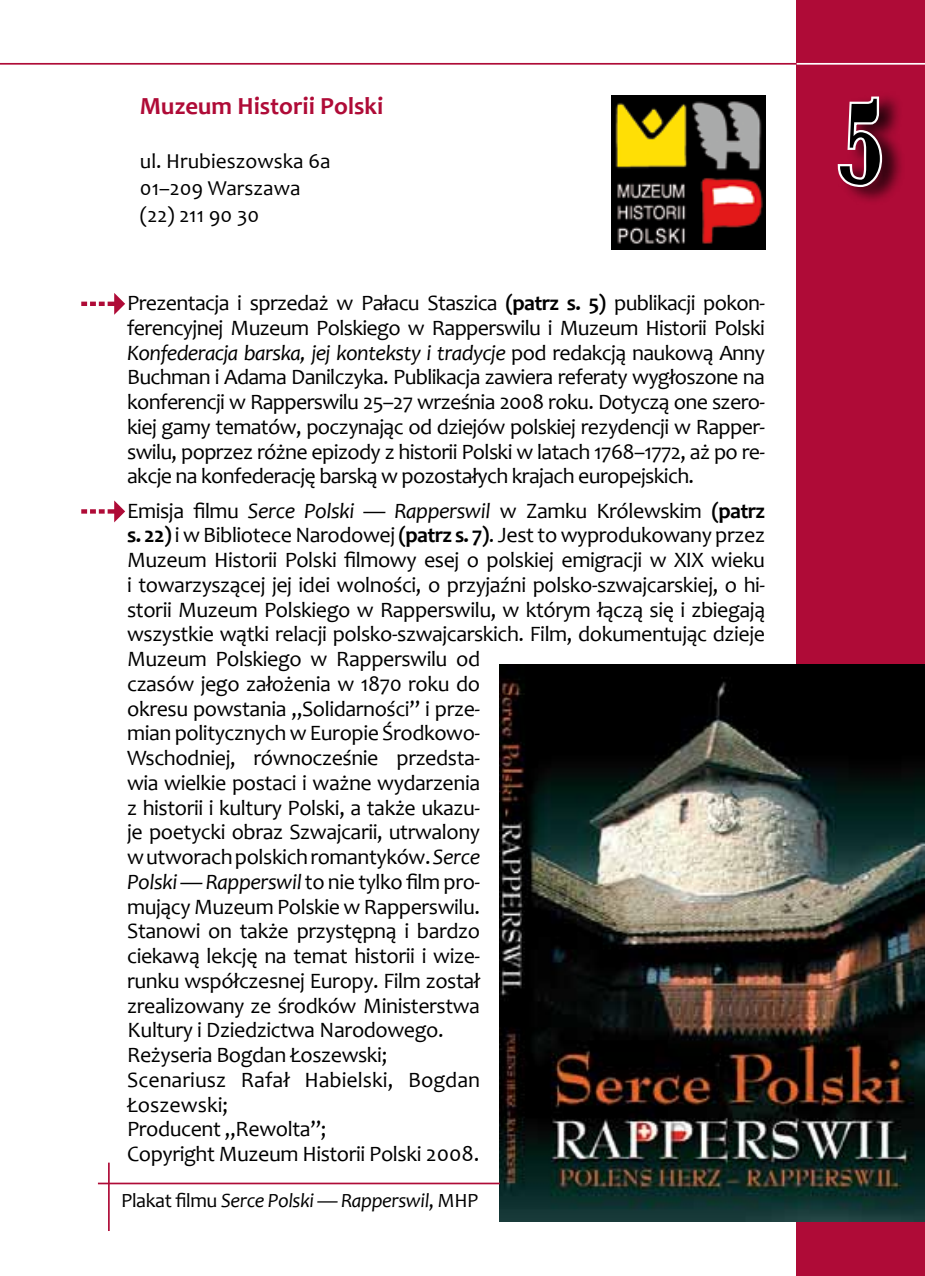
<style>
.page{position:relative;width:925px;height:1276px;background:#fff}
.page>*{position:absolute;margin:0;border:0;box-sizing:border-box;transform-origin:0 0}
.t1{font:700 135px "Antykwa Poltawskiego TTF";color:#000;scale:.67 1}
.t2{font:700 24.75px "Candara";color:#af0b37}
.t3{font:22.05px/24.8px "Candara";letter-spacing:-.02em;color:#000;text-align:justify}
.t4{font:21.38px/27px "Candara";color:#000}
.t5{font:italic 20.25px "Candara";letter-spacing:-.02em;color:#000}
.s1{color:#af0b37}
.s2{font-weight:700}
.s3{font-style:italic}
.s4{font-size:22.5px}
.s5{font-style:normal}
</style>
<div class="page">
<div style="left:796px;top:0;width:129px;height:1276px;background:#af0b37"></div>
<hr style="left:0;top:63px;width:813px;height:2px;background:#af0b37">
<hr style="left:796px;top:63px;width:129px;height:2px;background:#fff">
<div style="left:838px;top:90px;width:67px;height:114px;background:#000;opacity:.75"></div>
<svg style="left:837px;top:94px;width:48px;height:96px"></svg>
<img style="left:611px;top:96px;width:154px;height:153px">
<img style="left:499px;top:664px;width:426px;height:557px">
<hr style="left:98px;top:1182px;width:402px;height:2px;background:#af0b37">
<hr style="left:108px;top:1162px;width:2px;height:69px;background:#af0b37">
<p class="t2" style="left:140px;top:91px;width:245px">Muzeum Historii Polski</p>
<p class="t4" style="left:140px;top:147px;width:192px">ul. Hrubieszowska 6a<br>01–209 Warszawa (22) 211 90 30</p>
<p class="t3" style="left:127px;top:290px;width:639px;text-indent:-51px"><span class="s1">✔</span> Prezentacja i sprzedaż w Pałacu Staszica <span class="s2">(patrz s. 5)</span> publikacji pokon&shy;ferencyjnej Muzeum Polskiego w Rapperswilu i Muzeum Historii Polski <span class="s3">Konfederacja barska, jej konteksty i tradycje</span> pod redakcją naukową Anny Buchman i Adama Danilczyka. Publikacja zawiera referaty wygłoszone na konferencji w Rapperswilu 25–27 września 2008 roku. Dotyczą one szero&shy;kiej gamy tematów, poczynając od dziejów polskiej rezydencji w Rapper&shy;swilu, poprzez różne epizody z historii Polski w latach 1768–1772, aż po re&shy;akcje na konfederację barską w pozostałych krajach europejskich.</p>
<p class="t3" style="left:127px;top:498px;width:639px;text-align:left;text-indent:-51px"><span class="s1">✔</span> Emisja filmu <span class="s3">Serce Polski — Rapperswil</span> w Zamku Królewskim <span class="s2">(patrz s. 22)</span> i w Bibliotece Narodowej <span class="s2">(patrz s. 7)</span>. Jest to wyprodukowany przez Muzeum Historii Polski filmowy esej o polskiej emigracji w XIX wieku i towarzyszącej jej idei wolności, o przyjaźni polsko-szwajcarskiej, o hi&shy;storii Muzeum Polskiego w Rapperswilu, w którym łączą się i zbiegają wszystkie wątki relacji polsko-szwajcarskich. Film, dokumentując dzieje Muzeum Polskiego w Rapperswilu od<br>czasów jego założenia w 1870 roku do<br>okresu powstania „Solidarności” i prze-<br>mian politycznych w Europie Środkowo-<br>Wschodniej, równocześnie przedsta-<br>wia wielkie postaci i ważne wydarzenia<br>z historii i kultury Polski, a także ukazu-<br>je poetycki obraz Szwajcarii, utrwalony<br>wutworach polskich romantyków. <span class="s3">Serce<br>Polski — Rapperswil</span> to nie tylko film pro-<br>mujący Muzeum Polskie w Rapperswilu.<br>Stanowi on także przystępną i bardzo<br>ciekawą lekcję na temat historii i wize-<br>runku współczesnej Europy. Film został<br>zrealizowany ze środków m inisterstwa<br>kultury i dziedzictwa n arodowego.<br>Reżyseria Bogdan Łoszewski;<br>Scenariusz Rafał Habielski, Bogdan<br>Łoszewski;<br>Producent „Rewolta”;<br>Copyright Muzeum Historii Polski <span class="s4">2008.</span></p>
<p class="t5" style="left:121px;top:1188px;width:359px"><span class="s5">Plakat filmu</span> Serce Polski — Rapperswil<span class="s5">, MHP</span></p>
<h1 class="t1" style="left:837px;top:49px;width:72px">5</h1>
</div>
